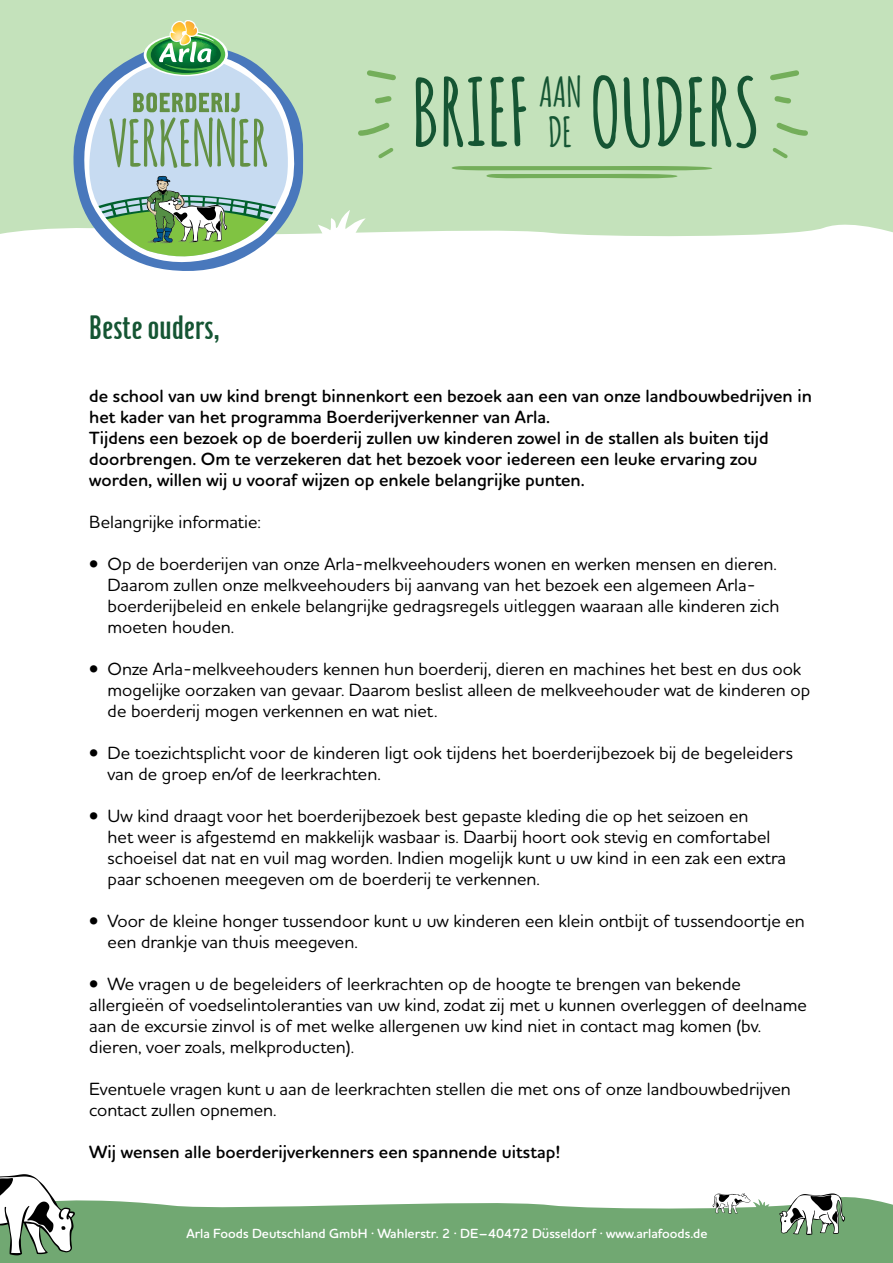
<style>
.page{position:relative;width:893px;height:1263px;background:#fff}
.page>*{position:absolute;margin:0;border:0;box-sizing:border-box;transform-origin:0 0}
.t1{font:700 91.8px "Amatic";letter-spacing:.02em;color:#155533}
.t2{font:700 40.8px/39.9px "Amatic";color:#155533}
.t3{font:300 36px "Hamilton";color:#155533}
.t4{font:500 18px/21px "Houschka Rounded";color:#000}
.t5{font:600 18px/21px "Houschka Rounded";color:#000}
.t6{font:600 13.5px "Houschka Rounded";color:#fff}
</style>
<div class="page">
<div style="left:0;top:0;width:893px;height:251px;background:#c4e2bb"></div>
<svg style="left:0;top:224px;width:893px;height:27px;fill:#fff"></svg>
<svg style="left:0;top:1197px;width:893px;height:66px;background:#80b181"></svg>
<svg style="left:367px;top:70px;width:29px;height:11px"></svg>
<svg style="left:375px;top:96px;width:17px;height:8px"></svg>
<svg style="left:378px;top:148px;width:16px;height:11px"></svg>
<svg style="left:358px;top:122px;width:32px;height:14px"></svg>
<svg style="left:770px;top:70px;width:29px;height:11px"></svg>
<svg style="left:774px;top:96px;width:17px;height:8px"></svg>
<svg style="left:772px;top:148px;width:16px;height:11px"></svg>
<svg style="left:776px;top:122px;width:32px;height:14px"></svg>
<svg style="left:452px;top:166px;width:260px;height:12px"></svg>
<svg style="left:317px;top:210px;width:49px;height:27px"></svg>
<svg style="left:779px;top:1193px;width:66px;height:42px"></svg>
<svg style="left:0;top:1174px;width:75px;height:81px"></svg>
<svg style="left:713px;top:1193px;width:56px;height:21px"></svg>
<svg style="left:73px;top:114px;width:230px;height:157px"></svg>
<svg style="left:82px;top:101px;width:215px;height:169px"></svg>
<svg style="left:83px;top:20px;width:207px;height:239px"></svg>
<h3 class="t3" style="left:89px;top:309px;width:132px">Beste ouders,</h3>
<h1 class="t1" style="left:412px;top:47px;width:347px">BRIEF OUDERS</h1>
<h2 class="t2" style="left:539px;top:71px;width:44px">AAN<br>DE</h2>
<p class="t5" style="left:89px;top:385px;width:724px">de school van uw kind brengt binnenkort een bezoek aan een van onze landbouwbedrijven in het kader van het programma Boerderijverkenner van Arla.<br>Tijdens een bezoek op de boerderij zullen uw kinderen zowel in de stallen als buiten tijd doorbrengen. Om te verzekeren dat het bezoek voor iedereen een leuke ervaring zou worden, willen wij u vooraf wijzen op enkele belangrijke punten.</p>
<p class="t4" style="left:89px;top:510px;width:173px">Belangrijke informatie:</p>
<p class="t4" style="left:108px;top:552px;width:673px;text-indent:-18px">• Op de boerderijen van onze Arla-melkveehouders wonen en werken mensen en dieren.<br>Daarom zullen onze melkveehouders bij aanvang van het bezoek een algemeen Arla&shy;boerderijbeleid en enkele belangrijke gedragsregels uitleggen waaraan alle kinderen zich moeten houden.</p>
<p class="t4" style="left:108px;top:657px;width:704px;text-indent:-18px">• Onze Arla-melkveehouders kennen hun boerderij, dieren en machines het best en dus ook mogelijke oorzaken van gevaar. Daarom beslist alleen de melkveehouder wat de kinderen op de boerderij mogen verkennen en wat niet.</p>
<p class="t4" style="left:108px;top:741px;width:687px;text-indent:-18px">• De toezichtsplicht voor de kinderen ligt ook tijdens het boerderijbezoek bij de begeleiders van de groep en/of de leerkrachten.</p>
<p class="t4" style="left:108px;top:804px;width:680px;text-indent:-18px">• Uw kind draagt voor het boerderijbezoek best gepaste kleding die op het seizoen en<br>het weer is afgestemd en makkelijk wasbaar is. Daarbij hoort ook stevig en comfortabel schoeisel dat nat en vuil mag worden. Indien mogelijk kunt u uw kind in een zak een extra paar schoenen meegeven om de boerderij te verkennen.</p>
<p class="t4" style="left:108px;top:909px;width:699px;text-indent:-18px">• Voor de kleine honger tussendoor kunt u uw kinderen een klein ontbijt of tussendoortje en een drankje van thuis meegeven.</p>
<p class="t4" style="left:89px;top:972px;width:719px">• We vragen u de begeleiders of leerkrachten op de hoogte te brengen van bekende allergieën of voedselintoleranties van uw kind, zodat zij met u kunnen overleggen of deelname aan de excursie zinvol is of met welke allergenen uw kind niet in contact mag komen (bv. dieren, voer zoals, melkproducten).</p>
<p class="t4" style="left:89px;top:1077px;width:703px">Eventuele vragen kunt u aan de leerkrachten stellen die met ons of onze landbouwbedrijven contact zullen opnemen.</p>
<p class="t5" style="left:89px;top:1141px;width:473px">Wij wensen alle boerderijverkenners een spannende uitstap!</p>
<p class="t6" style="left:186px;top:1224px;width:523px">Arla Foods Deutschland GmbH · Wahlerstr. 2 · DE–40472 Düsseldorf · www.arlafoods.de</p>
</div>
